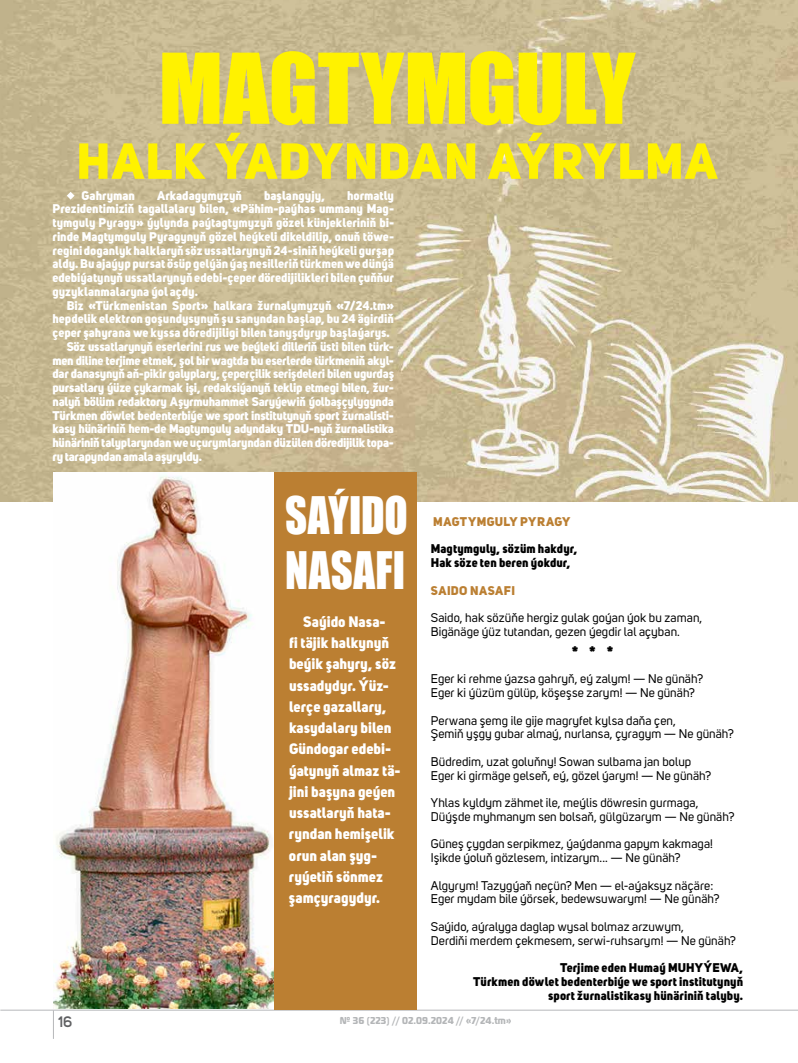
<style>
.page{position:relative;width:798px;height:1063px;background:#fff}
.page>*{position:absolute;margin:0;border:0;box-sizing:border-box;transform-origin:0 0}
.t1{font:90px "Impact";letter-spacing:-.02em;color:#fff200}
.t2{font:800 50px "Uni Sans";letter-spacing:.02em;color:#fff200}
.t3{font:47.5px/55px "Impact";color:#fff;scale:.9 1}
.t4{font:800 15px/21.2px "Uni Sans";color:#fff}
.t5{font:600 15px "Uni Sans";color:#5f6062}
.t6{font:800 13.75px "Uni Sans";color:#000}
.t7{font:800 12.5px/13.8px "Uni Sans";letter-spacing:-.015em;color:#fff;text-align:justify}
.t8{font:12.5px/13.8px "Uni Sans";letter-spacing:.005em;color:#000}
.t9{font:800 12.5px/13.8px "Uni Sans";letter-spacing:.005em;color:#000}
.t10{font:800 12.5px "Uni Sans";letter-spacing:.03em;color:#bb7f32}
.t11{font:700 10px "Magistral Cond";letter-spacing:.01em;color:#b4b6b8}
</style>
<div class="page">
<hr style="left:0;top:1010px;width:797px;height:1px;background:#b6b8ba">
<svg style="left:53px;top:1011px;width:1px;height:28px"></svg>
<img style="left:0;top:0;width:797px;height:501px">
<svg style="left:67px;top:192px;width:8px;height:8px"></svg>
<img style="left:54px;top:473px;width:219px;height:536px">
<div style="left:274px;top:472px;width:142px;height:538px;background:#bb7f32"></div>
<h1 class="t1" style="left:158px;top:19px;width:478px">MAGTYMGULY</h1>
<h2 class="t2" style="left:76px;top:129px;width:642px">halk ýadyndan aýrylma</h2>
<p class="t7" style="left:82px;top:188px;width:55px">Gahryman</p>
<p class="t7" style="left:157px;top:188px;width:86px">Arkadagymyzyň</p>
<p class="t7" style="left:264px;top:188px;width:62px">başlangyjy,</p>
<p class="t7" style="left:52px;top:188px;width:343px;text-indent:294px">hormatly Prezidentimiziň tagallalary bilen, «Pähim-paýhas ummany Mag&shy;tymguly Pyragy» ýylynda paýtagtymyzyň gözel künjekleriniň bi&shy;rinde Magtymguly Pyragynyň gözel heýkeli dikeldilip, onuň töwe&shy;regini doganlyk halklaryň söz ussatlarynyň 24-siniň heýkeli gurşap aldy. Bu ajaýyp pursat ösüp gelýän ýaş nesilleriň türkmen we dünýä edebiýatynyň ussatlarynyň edebi-çeper döredijilikleri bilen çuňňur gyzyklanmalaryna ýol açdy.</p>
<p class="t7" style="left:67px;top:298px;width:329px">Biz «Türkmenistan Sport» halkara žurnalymyzyň «7/24.tm»</p>
<p class="t7" style="left:52px;top:312px;width:343px">hepdelik elektron goşundysynyň şu sanyndan başlap, bu 24 ägirdiň</p>
<p class="t7" style="left:52px;top:326px;width:339px">çeper şahyrana we kyssa döredijiligi bilen tanyşdyryp başlaýarys.</p>
<p class="t7" style="left:67px;top:339px;width:327px">Söz ussatlarynyň eserlerini rus we beýleki dilleriň üsti bilen türk-</p>
<p class="t7" style="left:52px;top:353px;width:342px">men diline terjime etmek, şol bir wagtda bu eserlerde türkmeniň akyl-</p>
<p class="t7" style="left:52px;top:367px;width:343px">dar danasynyň aň-pikir galyplary, çeperçilik serişdeleri bilen ugurdaş</p>
<p class="t7" style="left:52px;top:381px;width:342px">pursatlary ýüze çykarmak işi, redaksiýanyň teklip etmegi bilen, žur-</p>
<p class="t7" style="left:52px;top:394px;width:343px">nalyň bölüm redaktory Aşyrmuhammet Saryýewiň ýolbaşçylygynda</p>
<p class="t7" style="left:52px;top:408px;width:342px">Türkmen döwlet bedenterbiýe we sport institutynyň sport žurnalisti-</p>
<p class="t7" style="left:52px;top:422px;width:343px">kasy hünäriniň hem-de Magtymguly adyndaky TDU-nyň žurnalistika</p>
<p class="t7" style="left:52px;top:436px;width:342px">hünäriniň talyplaryndan we uçurymlaryndan düzülen döredijilik topa-</p>
<p class="t7" style="left:52px;top:449px;width:151px">ry tarapyndan amala aşyryldy.</p>
<h3 class="t3" style="left:285px;top:486px;width:116px">SA-ÝI DO<br>NA-SA-FI</h3>
<p class="t4" style="left:289px;top:611px;width:112px;text-indent:14px">Saýido Nasa-<br>fi täjik halkynyň beýik şahyry, söz ussadydyr. Ýüz&shy;lerçe gazallary, kasydalary bilen<br>Gündogar edebi&shy;ýatynyň almaz tä&shy;jini başyna geýen ussatlaryň hata&shy;ryndan hemişelik orun alan şyg&shy;ryýetiň sönmez şamçyragydyr.</p>
<p class="t10" style="left:433px;top:513px;width:139px">Mag-tym-g uly Pyra-gy</p>
<p class="t9" style="left:430px;top:542px;width:148px">Magtymguly, sözüm hakdyr,<br>Hak söze ten beren ýokdur,</p>
<p class="t10" style="left:431px;top:582px;width:85px">Saido Nasa-fi</p>
<p class="t8" style="left:430px;top:611px;width:273px">Saido, hak sözüňe hergiz gulak goýan ýok bu zaman,<br>Bigänäge ýüz tutandan, gezen ýegdir lal açyban.</p>
<p class="t6" style="left:571px;top:642px;width:43px">* * *</p>
<p class="t8" style="left:430px;top:672px;width:274px">Eger ki rehme ýazsa gahryň, eý zalym! — Ne günäh?<br>Eger ki ýüzüm gülüp, köşeşse zarym! — Ne günäh?</p>
<p class="t8" style="left:430px;top:714px;width:304px">Perwana şemg ile gije magryfet kylsa daňa çen,<br>Şemiň yşgy gubar almaý, nurlansa, çyragym — Ne günäh?</p>
<p class="t8" style="left:430px;top:755px;width:282px">Büdredim, uzat goluňny! Sowan sulbama jan bolup<br>Eger ki girmäge gelseň, eý, gözel ýarym! — Ne günäh?</p>
<p class="t8" style="left:430px;top:796px;width:305px">Yhlas kyldym zähmet ile, meýlis döwresin gurmaga,<br>Düýşde myhmanym sen bolsaň, gülgüzarym — Ne günäh?</p>
<p class="t8" style="left:430px;top:837px;width:283px">Güneş çygdan serpikmez, ýaýdanma gapym kakmaga!<br>Işikde ýoluň gözlesem, intizarym... — Ne günäh?</p>
<p class="t8" style="left:430px;top:879px;width:290px">Algyrym! Tazygýaň neçün? Men — el-aýaksyz näçäre:<br>Eger mydam bile ýörsek, bedewsuwarym! — Ne günäh?</p>
<p class="t8" style="left:430px;top:920px;width:306px">Saýido, aýralyga daglap wysal bolmaz arzuwym,<br>Derdiňi merdem çekmesem, serwi-ruhsarym! — Ne günäh?</p>
<p class="t9" style="left:473px;top:961px;width:271px;text-align:right">Terjime eden Humaý MU-HY-ÝE-WA,<br>Türkmen döwlet bedenterbiýe we sport institutynyň sport žurnalistikasy hünäriniň talyby.</p>
<p class="t5" style="left:58px;top:1010px;width:16px">16</p>
<p class="t11" style="left:340px;top:1015px;width:173px">№ 36 (223) // 02.09.2024 // «7/24.tm»</p>
</div>
